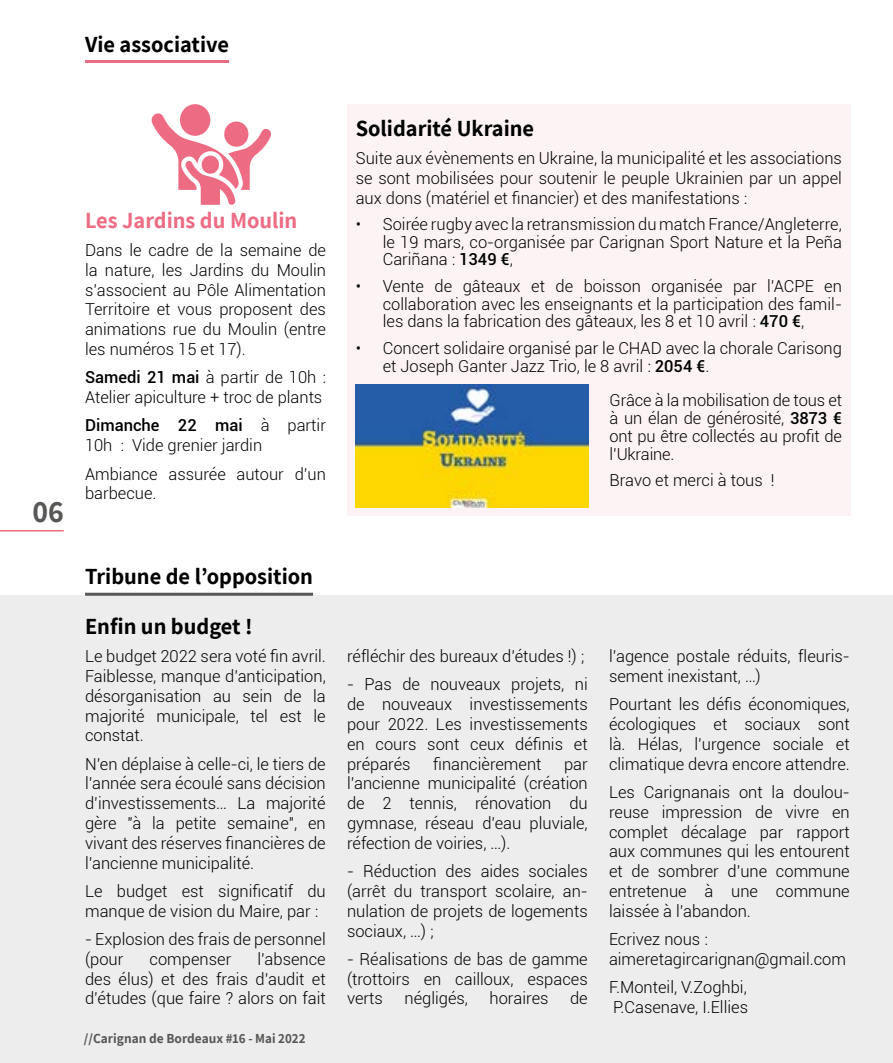
<style>
.page{position:relative;width:893px;height:1063px;background:#fff}
.page>*{position:absolute;margin:0;border:0;box-sizing:border-box;transform-origin:0 0}
.t1{font:700 30px "Assistant";color:#575756}
.t2{font:700 22.5px "Assistant";color:#000}
.t3{font:700 22.5px "Assistant";color:#ed6c84}
.t4{font:300 16.5px/19.8px "Roboto";color:#000;text-align:justify}
.t5{font:700 13.5px "Assistant";color:#575756}
.s1{font-weight:500}
</style>
<div class="page">
<div style="left:0;top:596px;width:893px;height:467px;background:#ededed"></div>
<hr style="left:85px;top:593px;width:228px;height:3px;background:#575756">
<hr style="left:0;top:530px;width:64px;height:1px;background:#ed6c84">
<div style="left:180px;top:104px;width:30px;height:32px;background:#ed6c84;border-radius:50%"></div>
<svg style="left:151px;top:113px;width:120px;height:92px"></svg>
<div style="left:224px;top:121px;width:24px;height:26px;background:#ed6c84;border-radius:50%"></div>
<div style="left:347px;top:104px;width:503px;height:412px;background:#fef3f4"></div>
<hr style="left:85px;top:60px;width:144px;height:3px;background:#ed6c84">
<img style="left:356px;top:384px;width:232px;height:123px">
<h2 class="t2" style="left:85px;top:29px;width:146px">Vie associative</h2>
<h1 class="t1" style="left:32px;top:491px;width:33px">06</h1>
<h2 class="t3" style="left:85px;top:205px;width:214px">Les Jardins du Moulin</h2>
<p class="t4" style="left:85px;top:240px;width:242px">Dans le cadre de la semaine de la nature, les Jardins du Moulin s’associent au Pôle Alimentation Territoire et vous proposent des animations rue du Moulin (entre les numéros 15 et 17).</p>
<p class="t4" style="left:85px;top:367px;width:242px"><span class="s1">Samedi 21 mai</span> à partir de 10h :<br>Atelier apiculture + troc de plants</p>
<p class="t4" style="left:85px;top:415px;width:242px"><span class="s1">Dimanche 22 mai</span> à partir<br>10h : Vide grenier jardin</p>
<p class="t4" style="left:85px;top:463px;width:242px">Ambiance assurée autour d’un barbecue.</p>
<h2 class="t2" style="left:85px;top:561px;width:229px">Tribune de l’opposition</h2>
<h2 class="t2" style="left:85px;top:611px;width:169px">Enfin un budget !</h2>
<p class="t4" style="left:85px;top:646px;width:242px">Le budget 2022 sera voté fin avril.<br>Faiblesse, manque d’anticipation, désorganisation au sein de la majorité municipale, tel est le constat.</p>
<p class="t4" style="left:85px;top:753px;width:242px">N’en déplaise à celle-ci, le tiers de l’année sera écoulé sans décision d’investissements… La majorité gère "à la petite semaine", en vivant des réserves financières de l’ancienne municipalité.</p>
<p class="t4" style="left:85px;top:881px;width:242px">Le budget est significatif du manque de vision du Maire, par :</p>
<p class="t4" style="left:85px;top:929px;width:242px">- Explosion des frais de personnel (pour</p>
<p class="t4" style="left:85px;top:949px;width:242px;text-indent:172px">l’absence des élus) et des frais d’audit et d’études (que faire ? alors on fait</p>
<p class="t4" style="left:150px;top:949px;width:83px">compenser</p>
<p class="t5" style="left:84px;top:1029px;width:223px">//Carignan de Bordeaux #16 - Mai 2022</p>
<h2 class="t2" style="left:356px;top:113px;width:180px">Solidarité Ukraine</h2>
<p class="t4" style="left:356px;top:148px;width:488px">Suite aux évènements en Ukraine, la municipalité et les associations se sont mobilisées pour soutenir le peuple Ukrainien par un appel aux dons (matériel et financier) et des manifestations :</p>
<p class="t4" style="left:383px;top:215px;width:461px;line-height:17.9px;text-indent:-27px">• Soirée rugby avec la retransmission du match France/Angleterre, le 19 mars, co-organisée par Carignan Sport Nature et la Peña Cariñana : <span class="s1">1349 €</span>,</p>
<p class="t4" style="left:383px;top:276px;width:461px;line-height:17.9px;text-indent:-27px">• Vente de gâteaux et de boisson organisée par l’ACPE en collaboration avec les enseignants et la participation des famil&shy;les dans la fabrication des gâteaux, les 8 et 10 avril : <span class="s1">470 €</span>,</p>
<p class="t4" style="left:383px;top:338px;width:461px;line-height:17.9px;text-indent:-27px">• Concert solidaire organisé par le CHAD avec la chorale Carisong et Joseph Ganter Jazz Trio, le 8 avril : <span class="s1">2054 €</span>.</p>
<p class="t4" style="left:609px;top:391px;width:234px;line-height:17.9px">Grâce à la mobilisation de tous et à un élan de générosité, <span class="s1">3873 € </span>ont pu être collectés au profit de l’Ukraine.</p>
<p class="t4" style="left:609px;top:470px;width:167px">Bravo et merci à tous !</p>
<p class="t4" style="left:347px;top:646px;width:239px">réfléchir des bureaux d’études !) ;</p>
<p class="t4" style="left:347px;top:674px;width:242px">- Pas de nouveaux projets, ni de nouveaux investissements pour 2022. Les investissements en cours sont ceux définis et préparés</p>
<p class="t4" style="left:433px;top:753px;width:110px">financièrement</p>
<p class="t4" style="left:347px;top:753px;width:242px;text-indent:217px">par l’ancienne municipalité (création de 2 tennis, rénovation du gymnase, réseau d’eau pluviale, réfection de voiries, …).</p>
<p class="t4" style="left:347px;top:861px;width:242px">- Réduction des aides sociales (arrêt du transport scolaire, an&shy;nulation de projets de logements sociaux, …) ;</p>
<p class="t4" style="left:347px;top:949px;width:242px">- Réalisations de bas de gamme (trottoirs en cailloux, espaces verts</p>
<p class="t4" style="left:404px;top:988px;width:65px">négligés,</p>
<p class="t4" style="left:490px;top:988px;width:60px">horaires</p>
<p class="t4" style="left:570px;top:988px;width:19px">de</p>
<p class="t4" style="left:609px;top:646px;width:242px">l’agence postale réduits, fleuris&shy;sement inexistant, …)</p>
<p class="t4" style="left:609px;top:694px;width:242px">Pourtant les défis économiques, écologiques et sociaux sont là. Hélas, l’urgence sociale et climatique devra encore attendre.</p>
<p class="t4" style="left:609px;top:782px;width:242px">Les Carignanais ont la doulou&shy;reuse impression de vivre en complet décalage par rapport aux communes qui les entourent et de sombrer d’une commune entretenue à une commune laissée à l’abandon.</p>
<p class="t4" style="left:609px;top:929px;width:238px">Ecrivez nous : aimeretagircarignan@gmail.com</p>
<p class="t4" style="left:609px;top:977px;width:141px">F.Monteil, V.Zoghbi,<br>P.Casenave, I.Ellies</p>
</div>
